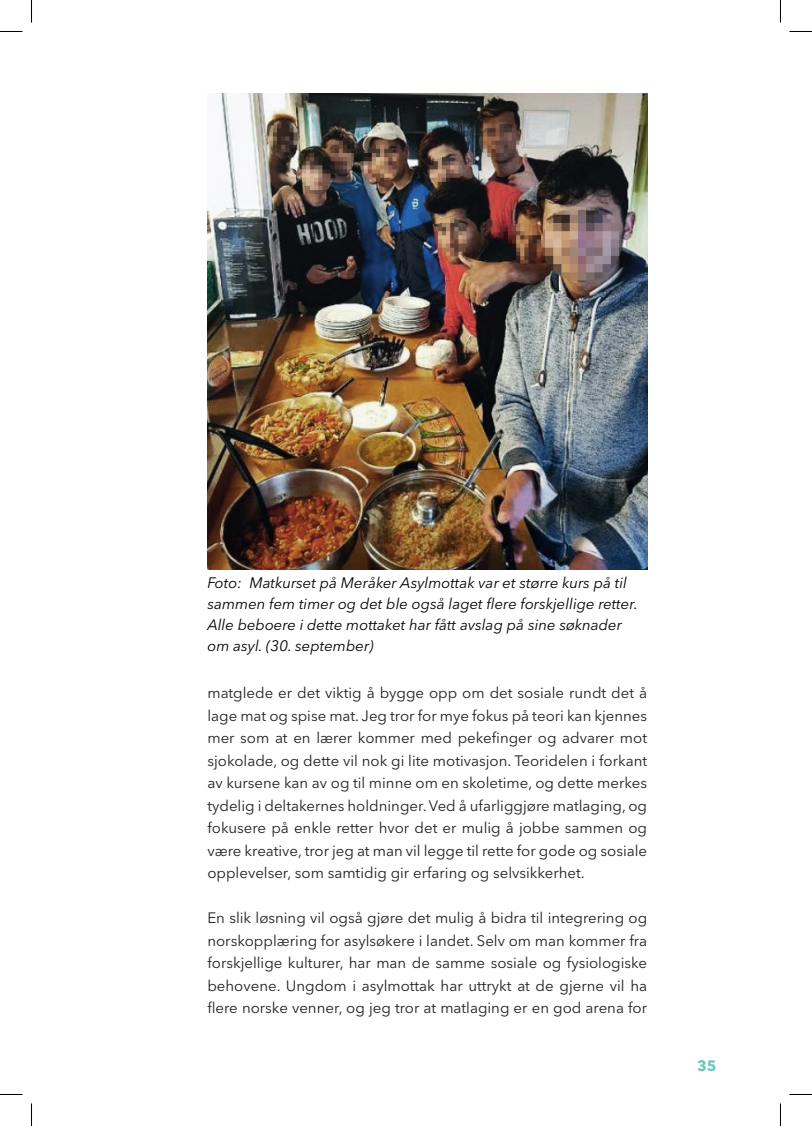
<style>
.page{position:relative;width:812px;height:1126px;background:#fff}
.page>*{position:absolute;margin:0;border:0;box-sizing:border-box;transform-origin:0 0}
.t1{font:15px/22.5px "Avenir Next LT Pro";color:#231f20;text-align:justify}
.t2{font:italic 15px/21px "Avenir Next LT Pro";color:#000001}
.t3{font:700 15px "Avenir Next LT Pro";color:#6cc7b6}
</style>
<div class="page">
<img style="left:207px;top:94px;width:440px;height:475px">
<svg style="left:0;top:31px;width:22px;height:1px"></svg>
<svg style="left:789px;top:31px;width:22px;height:1px"></svg>
<svg style="left:0;top:1094px;width:22px;height:1px"></svg>
<svg style="left:789px;top:1094px;width:22px;height:1px"></svg>
<svg style="left:31px;top:0;width:1px;height:22px"></svg>
<svg style="left:31px;top:1103px;width:1px;height:23px"></svg>
<svg style="left:780px;top:0;width:1px;height:22px"></svg>
<svg style="left:780px;top:1103px;width:1px;height:23px"></svg>
<p class="t2" style="left:207px;top:572px;width:432px">Foto: Matkurset på Meråker Asylmottak var et større kurs på til sammen fem timer og det ble også laget flere forskjellige retter.<br>Alle beboere i dette mottaket har fått avslag på sine søknader om asyl. (30. september)</p>
<p class="t1" style="left:207px;top:682px;width:441px">matglede er det viktig å bygge opp om det sosiale rundt det å lage mat og spise mat. Jeg tror for mye fokus på teori kan kjennes mer som at en lærer kommer med pekefinger og advarer mot sjokolade, og dette vil nok gi lite motivasjon. Teoridelen i forkant av kursene kan av og til minne om en skoletime, og dette merkes tydelig i deltakernes holdninger. Ved å ufarliggjøre matlaging, og fokusere på enkle retter hvor det er mulig å jobbe sammen og være kreative, tror jeg at man vil legge til rette for gode og sosiale opplevelser, som samtidig gir erfaring og selvsikkerhet.</p>
<p class="t1" style="left:207px;top:907px;width:441px">En slik løsning vil også gjøre det mulig å bidra til integrering og norskopplæring for asylsøkere i landet. Selv om man kommer fra forskjellige kulturer, har man de samme sosiale og fysiologiske behovene. Ungdom i asylmottak har uttrykt at de gjerne vil ha flere norske venner, og jeg tror at matlaging er en god arena for</p>
<p class="t3" style="left:697px;top:1056px;width:21px">35</p>
</div>
